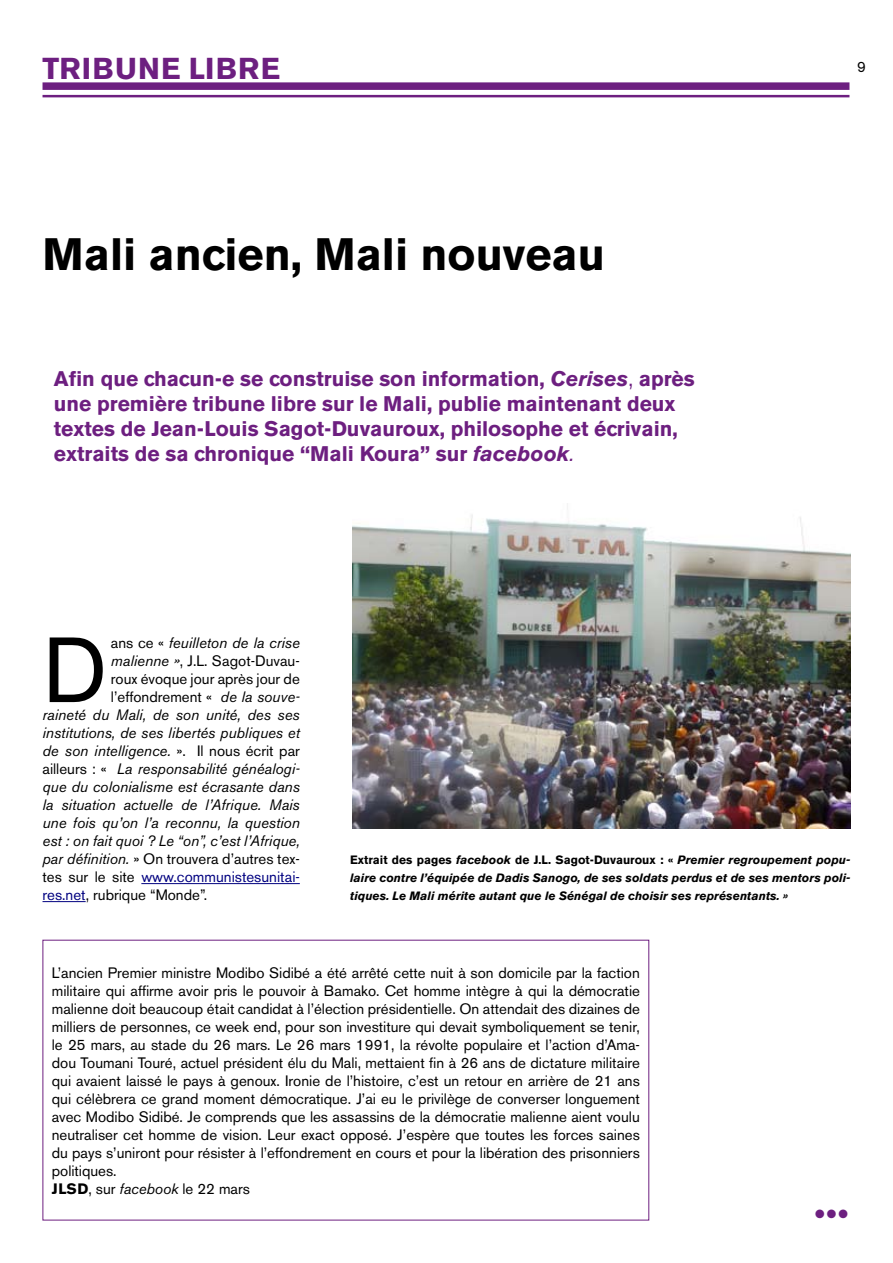
<style>
.page{position:relative;width:893px;height:1263px;background:#fff}
.page>*{position:absolute;margin:0;border:0;box-sizing:border-box;transform-origin:0 0}
.t1{font:91.5px "Akzidenz Grotesk BE";color:#000}
.t2{font:700 45px "Akzidenz Grotesk BE";color:#000}
.t3{font:700 30px "Akzidenz Grotesk BE";letter-spacing:.04em;color:#6d1f80}
.t4{font:700 21px/25.2px "Akzidenz Grotesk BE";color:#6d1f80}
.t5{font:15px/18px "Akzidenz Grotesk BE";color:#000}
.t6{font:italic 15px "Akzidenz Grotesk BE";color:#000}
.t7{font:15px "Akzidenz Grotesk BE";color:#000080}
.t8{font:italic 700 12px/18px "Akzidenz Grotesk BE";color:#000;text-align:justify}
.t9{font:12px "Zapf Dingbats ITC";color:#6d1f80}
.s1{font-style:italic}
.s2{font-weight:400}
.s3{font-weight:400;font-style:italic}
.s4{font-style:normal}
.s5{color:#000}
.s6{color:#000080}
.s7{font-weight:700}
</style>
<div class="page">
<div style="left:43px;top:82px;width:806px;height:8px;background:#6d1f80"></div>
<hr style="left:43px;top:95px;width:806px;height:2px;background:#6d1f80">
<hr style="left:141px;top:883px;width:159px;height:1px;background:#000080">
<hr style="left:43px;top:901px;width:43px;height:1px;background:#000080">
<img style="left:352px;top:503px;width:498px;height:325px">
<h3 class="t3" style="left:43px;top:52px;width:239px">TRIBUNE LIBRE</h3>
<h2 class="t2" style="left:43px;top:228px;width:564px">Mali ancien, Mali nouveau</h2>
<p class="t4" style="left:54px;top:366px;width:642px">Afin que chacun-e se construise son information, <span class="s1">Cerises</span><span class="s2">,</span> après une première tribune libre sur le Mali, publie maintenant deux textes de Jean-Louis Sagot-Duvauroux, philosophe et écrivain, extraits de sa chronique “Mali Koura” sur <span class="s1">facebook</span><span class="s3">.</span></p>
<p class="t5" style="left:857px;top:58px;width:10px">9</p>
<h1 class="t1" style="left:43px;top:616px;width:66px">D</h1>
<p class="t6" style="left:111px;top:634px;width:190px"><span class="s4">ans ce «</span> feuilleton de la crise</p>
<p class="t5" style="left:111px;top:652px;width:190px"><span class="s1">malienne »</span>, J.L. Sagot-Duvau-</p>
<p class="t5" style="left:111px;top:670px;width:190px">roux évoque jour après jour de</p>
<p class="t5" style="left:111px;top:688px;width:190px">l’effondrement « <span class="s1">de la souve-</span></p>
<p class="t6" style="left:43px;top:706px;width:259px">raineté du Mali, de son unité, des ses</p>
<p class="t6" style="left:43px;top:724px;width:259px">institutions, de ses libertés publiques et</p>
<p class="t6" style="left:43px;top:742px;width:259px">de son intelligence. <span class="s4">». Il nous écrit par</span></p>
<p class="t6" style="left:43px;top:760px;width:259px"><span class="s4">ailleurs : «</span> La responsabilité généalogi-</p>
<p class="t6" style="left:43px;top:778px;width:259px">que du colonialisme est écrasante dans</p>
<p class="t6" style="left:43px;top:796px;width:259px">la situation actuelle de l’Afrique. Mais</p>
<p class="t6" style="left:43px;top:814px;width:259px">une fois qu’on l’a reconnu, la question</p>
<p class="t6" style="left:43px;top:832px;width:259px">est : on fait quoi ? Le “on”, c’est l’Afrique,</p>
<p class="t5" style="left:43px;top:850px;width:259px"><span class="s1">par définition.</span> » On trouvera d’autres tex-</p>
<p class="t7" style="left:43px;top:868px;width:259px"><span class="s5">tes sur le site</span> www.communistesunitai-</p>
<p class="t5" style="left:43px;top:886px;width:166px"><span class="s6">res.net</span>, rubrique “Monde”.</p>
<p class="t8" style="left:350px;top:851px;width:502px"><span class="s4">Extrait des pages</span> facebook <span class="s4">de J.L. Sagot-Duvauroux : «</span> Premier regroupement popu&shy;laire contre l’équipée de Dadis Sanogo, de ses soldats perdus et de ses mentors poli&shy;tiques. Le Mali mérite autant que le Sénégal de choisir ses représentants. »</p>
<p class="t5" style="left:52px;top:963px;width:590px">L’ancien Premier ministre Modibo Sidibé a été arrêté cette nuit à son domicile par la faction militaire qui affirme avoir pris le pouvoir à Bamako. Cet homme intègre à qui la démocratie malienne doit beaucoup était candidat à l’élection présidentielle. On attendait des dizaines de milliers de personnes, ce week end, pour son investiture qui devait symboliquement se tenir, le 25 mars, au stade du 26 mars. Le 26 mars 1991, la révolte populaire et l’action d’Ama&shy;dou Toumani Touré, actuel président élu du Mali, mettaient fin à 26 ans de dictature militaire qui avaient laissé le pays à genoux. Ironie de l’histoire, c’est un retour en arrière de 21 ans qui célèbrera ce grand moment démocratique. J’ai eu le privilège de converser longuement avec Modibo Sidibé. Je comprends que les assassins de la démocratie malienne aient voulu neutraliser cet homme de vision. Leur exact opposé. J’espère que toutes les forces saines du pays s’uniront pour résister à l’effondrement en cours et pour la libération des prisonniers politiques.<br><span class="s7">JLSD</span>, sur <span class="s1">facebook</span> le 22 mars</p>
<p class="t9" style="left:815px;top:1208px;width:34px">● ● ●</p>
</div>
